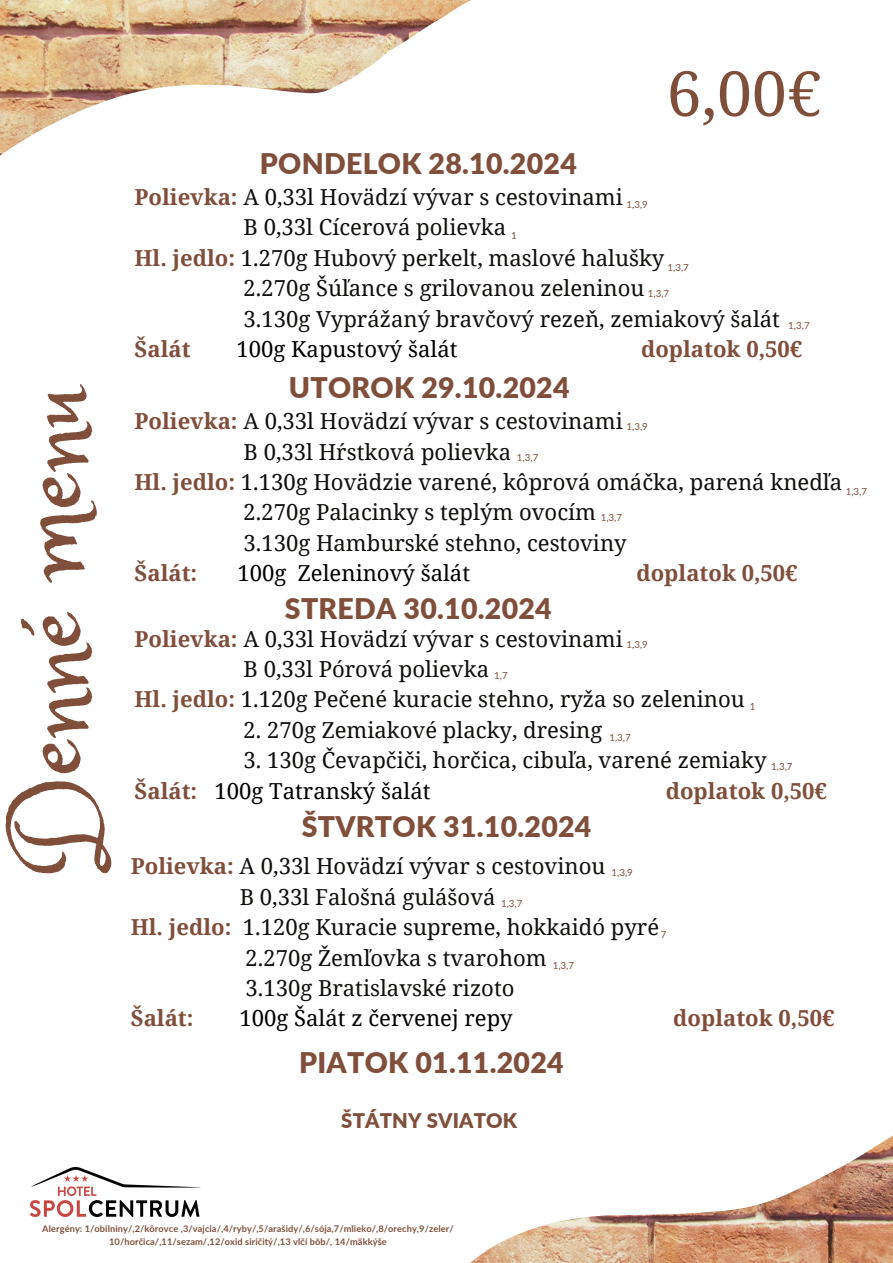
<style>
.page{position:relative;width:893px;height:1263px;background:#fff}
.page>*{position:absolute;margin:0;border:0;box-sizing:border-box;transform-origin:0 0}
.t1{font:104.77px "Princess Sofia";color:#804f3b}
.t2{font:62.25px "Noto Serif";color:#804f3b}
.t3{font:900 28.42px "Lato";letter-spacing:.01em;color:#804f3b}
.t4{font:22.05px/30.4px "Noto Serif";color:#100f0d}
.t5{font:700 22.05px "Noto Serif";color:#804f3b}
.t6{font:22.05px "Noto Serif";color:#000}
.t7{font:900 20.17px "Lato";letter-spacing:.01em;color:#804f3b}
.t8{font:9.75px "Lato";color:#804f3b}
.t9{font:700 9.23px/13.5px "Lato";letter-spacing:.01em;color:#804f3b;text-align:center}
.s1{font-weight:700;color:#804f3b}
.s2{color:#000}
</style>
<div class="page">
<svg style="left:0;top:0;width:471px;height:156px"></svg>
<svg style="left:70px;top:1135px;width:823px;height:128px"></svg>
<img style="left:30px;top:1168px;width:171px;height:49px">
<h3 class="t3" style="left:260px;top:146px;width:318px">PONDELOK 28.10.2024</h3>
<h3 class="t2" style="left:666px;top:50px;width:156px">6,00€</h3>
<p class="t1" style="left:-17px;top:876px;width:496px;rotate:-90deg">Denné menu</p>
<h3 class="t4" style="left:135px;top:181px;width:490px"><span class="s1">Polievka:</span> A 0,33l Hovädzí vývar s cestovinami</h3>
<h3 class="t4" style="left:243px;top:212px;width:264px">B 0,33l Cícerová polievka</h3>
<h3 class="t4" style="left:135px;top:242px;width:531px"><span class="s1">Hl. jedlo:</span> 1.270g Hubový perkelt, maslové halušky</h3>
<h3 class="t4" style="left:243px;top:272px;width:402px">2.270g Šúľance s grilovanou zeleninou</h3>
<h3 class="t4" style="left:243px;top:303px;width:538px">3.130g Vyprážaný bravčový rezeň, zemiakový šalát</h3>
<h3 class="t5" style="left:135px;top:333px;width:58px">Šalát</h3>
<h3 class="t6" style="left:236px;top:333px;width:222px">100g Kapustový šalát</h3>
<h3 class="t5" style="left:641px;top:333px;width:163px">doplatok 0,50€</h3>
<p class="t8" style="left:626px;top:198px;width:23px">1,3,9</p>
<p class="t8" style="left:511px;top:229px;width:7px">1</p>
<p class="t8" style="left:667px;top:261px;width:23px">1,3,7</p>
<p class="t8" style="left:648px;top:288px;width:23px">1,3,7</p>
<p class="t8" style="left:788px;top:319px;width:23px">1,3,7</p>
<p class="t3" style="left:289px;top:370px;width:282px">UTOROK 29.10.2024</p>
<p class="t4" style="left:135px;top:406px;width:490px"><span class="s1">Polievka:</span> A 0,33l Hovädzí vývar s cestovinami</p>
<p class="t4" style="left:243px;top:436px;width:269px">B 0,33l Hŕstková polievka</p>
<p class="t4" style="left:135px;top:466px;width:709px"><span class="s1">Hl. jedlo:</span> 1.130g Hovädzie varené, kôprová omáčka, parená knedľa</p>
<p class="t4" style="left:243px;top:497px;width:354px">2.270g Palacinky s teplým ovocím</p>
<p class="t4" style="left:243px;top:527px;width:385px">3.130g Hamburské stehno, cestoviny</p>
<p class="t5" style="left:135px;top:558px;width:64px">Šalát:</p>
<p class="t6" style="left:237px;top:558px;width:234px">100g Zeleninový šalát</p>
<p class="t5" style="left:636px;top:558px;width:163px">doplatok 0,50€</p>
<p class="t8" style="left:626px;top:420px;width:23px">1,3,9</p>
<h2 class="t8" style="left:517px;top:451px;width:23px">1,3,7</h2>
<h5 class="t8" style="left:845px;top:485px;width:23px">1,3,7</h5>
<p class="t8" style="left:601px;top:511px;width:23px">1,3,7</p>
<p class="t3" style="left:285px;top:591px;width:268px">STREDA 30.10.2024</p>
<p class="t4" style="left:135px;top:623px;width:490px"><span class="s1">Polievka:</span> A 0,33l Hovädzí vývar s cestovinami</p>
<p class="t4" style="left:243px;top:653px;width:247px">B 0,33l Pórová polievka</p>
<p class="t4" style="left:135px;top:684px;width:612px"><span class="s1">Hl. jedlo:</span> 1.120g Pečené kuracie stehno, ryža so zeleninou</p>
<p class="t4" style="left:243px;top:714px;width:360px">2. 270g Zemiakové placky, dresing</p>
<p class="t4" style="left:135px;top:744px;width:633px;text-indent:109px">3. 130g Čevapčiči, horčica, cibuľa, varené zemiaky<br><span class="s1">Šalát:</span> <span class="s2">100g Tatranský šalát</span></p>
<p class="t8" style="left:626px;top:639px;width:23px">1,3,9</p>
<p class="t8" style="left:494px;top:669px;width:15px">1,7</p>
<p class="t8" style="left:750px;top:700px;width:7px">1</p>
<p class="t8" style="left:609px;top:731px;width:23px">1,3,7</p>
<h5 class="t8" style="left:771px;top:760px;width:23px">1,3,7</h5>
<p class="t5" style="left:665px;top:775px;width:163px">doplatok 0,50€</p>
<h1 class="t3" style="left:302px;top:808px;width:291px">ŠTVRTOK 31.10.2024</h1>
<h5 class="t4" style="left:131px;top:851px;width:476px"><span class="s1">Polievka:</span> A 0,33l Hovädzí vývar s cestovinou</h5>
<h5 class="t4" style="left:240px;top:881px;width:257px">B 0,33l Falošná gulášová</h5>
<h5 class="t4" style="left:131px;top:911px;width:530px"><span class="s1">Hl. jedlo:</span> 1.120g Kuracie supreme, hokkaidó pyré</h5>
<h5 class="t4" style="left:245px;top:942px;width:303px">2.270g Žemľovka s tvarohom</h5>
<h5 class="t4" style="left:245px;top:972px;width:270px">3.130g Bratislavské rizoto</h5>
<h5 class="t5" style="left:131px;top:1003px;width:64px">Šalát:</h5>
<h5 class="t6" style="left:239px;top:1003px;width:275px">100g Šalát z červenej repy</h5>
<h5 class="t5" style="left:673px;top:1003px;width:163px">doplatok 0,50€</h5>
<p class="t3" style="left:299px;top:1044px;width:266px">PIATOK 01.11.2024</p>
<h5 class="t7" style="left:341px;top:1108px;width:177px">ŠTÁTNY SVIATOK</h5>
<p class="t8" style="left:611px;top:866px;width:23px">1,3,9</p>
<p class="t8" style="left:501px;top:898px;width:23px">1,3,7</p>
<p class="t8" style="left:661px;top:929px;width:7px">7</p>
<p class="t8" style="left:553px;top:959px;width:23px">1,3,7</p>
<h3 class="t9" style="left:42px;top:1221px;width:413px">Alergény: 1/obilniny/,2/kôrovce ,3/vajcia/,4/ryby/,5/arašidy/,6/sója,7/mlieko/,8/orechy,9/zeler/<br>10/horčica/,11/sezam/,12/oxid siričitý/,13 vlčí bôb/, 14/mäkkýše</h3>
</div>
